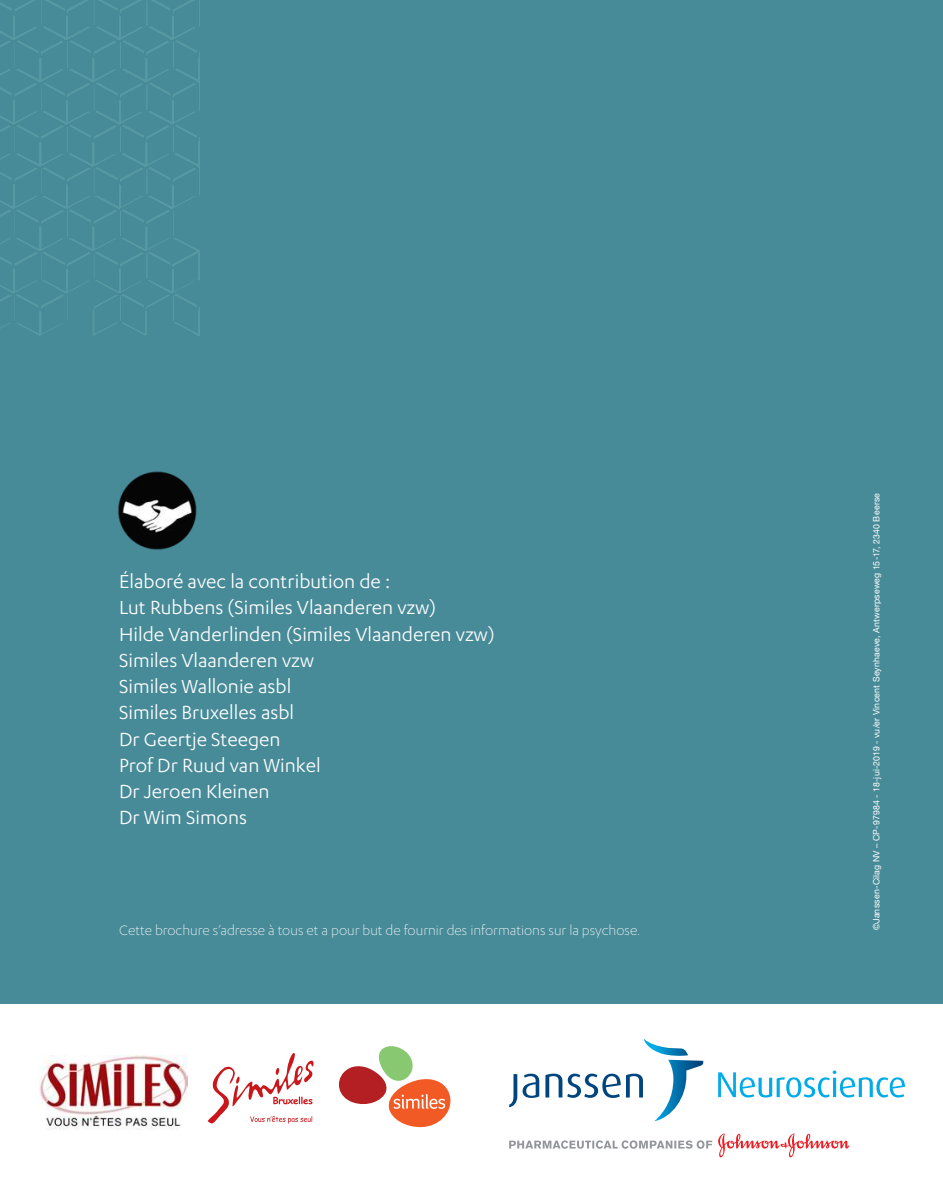
<style>
.page{position:relative;width:943px;height:1191px;background:#488b98}
.page>*{position:absolute;margin:0;border:0;box-sizing:border-box;transform-origin:0 0}
.t1{font:21.88px/26.2px "Karbon";color:#fff}
.t2{font:300 15.75px "Karbon";color:#fff}
.t3{font:8.75px "Helvetica Neue";letter-spacing:.025em;color:#fff}
</style>
<div class="page">
<img style="left:118px;top:471px;width:79px;height:79px">
<div style="left:0;top:1004px;width:943px;height:187px;background:#fff"></div>
<svg style="left:0;top:0;width:197px;height:55px"></svg>
<svg style="left:0;top:55px;width:199px;height:281px"></svg>
<svg style="left:718px;top:1133px;width:131px;height:24px"></svg>
<svg style="left:509px;top:1140px;width:203px;height:8px"></svg>
<svg style="left:718px;top:1070px;width:187px;height:27px"></svg>
<svg style="left:509px;top:1038px;width:194px;height:83px"></svg>
<img style="left:39px;top:1055px;width:149px;height:75px">
<svg style="left:339px;top:1046px;width:112px;height:81px"></svg>
<svg style="left:208px;top:1053px;width:106px;height:70px"></svg>
<p class="t1" style="left:119px;top:567px;width:377px">Élaboré avec la contribution de :<br>Lut Rubbens (Similes Vlaanderen vzw)<br>Hilde Vanderlinden (Similes Vlaanderen vzw)<br>Similes Vlaanderen vzw<br>Similes Wallonie asbl<br>Similes Bruxelles asbl<br>Dr Geertje Steegen<br>Prof Dr Ruud van Winkel<br>Dr Jeroen Kleinen<br>Dr Wim Simons</p>
<p class="t2" style="left:119px;top:922px;width:523px">Cette brochure s’adresse à tous et a pour but de fournir des informations sur la psychose.</p>
<p class="t3" style="left:869px;top:930px;width:439px;rotate:-90deg">©Janssen-Cilag NV – CP-97984 - 18-jui-2019 - vu/er Vincent Seynhaeve, Antwerpseweg 15-17, 2340 Beerse</p>
</div>
